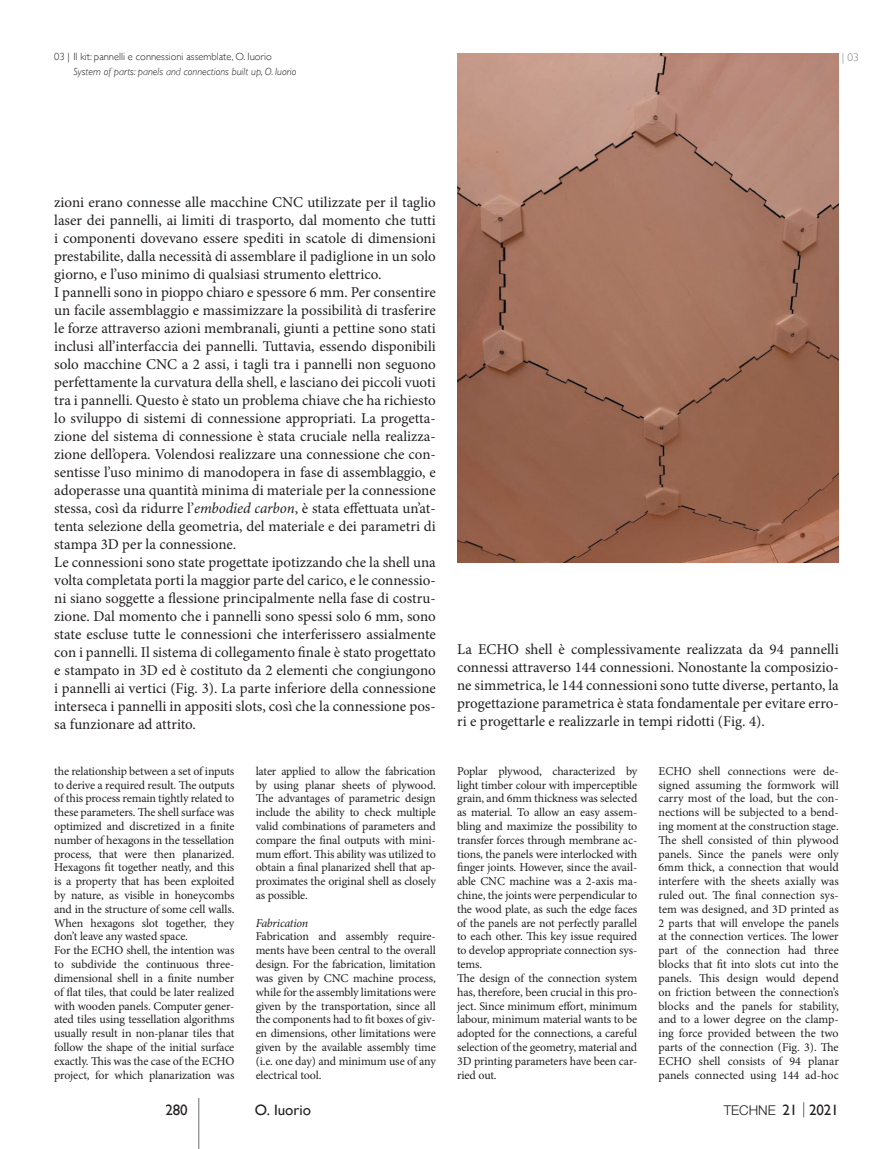
<style>
.page{position:relative;width:893px;height:1149px;background:#fff}
.page>*{position:absolute;margin:0;border:0;box-sizing:border-box;transform-origin:0 0}
.t1{font:15px/18px "Minion Pro";color:#231f20}
.t2{font:15px "Gill Sans";letter-spacing:-.005em;color:#231f20}
.t3{font:300 13.5px "Helvetica Neue LT Std";color:#231f20}
.t4{font:12px/13.8px "Minion Pro";letter-spacing:-.01em;color:#231f20;text-align:justify}
.t5{font:italic 12px "Minion Pro";letter-spacing:-.02em;color:#231f20}
.t6{font:300 11.25px "Gill Sans";color:#808285}
.t7{font:italic 300 10.5px "Gill Sans";color:#231f20}
.t8{font:300 10.5px "Gill Sans";color:#231f20}
.s1{font-style:italic}
.s2{font-family:"Gill Sans";font-weight:400;font-size:15px}
</style>
<div class="page">
<svg style="left:803px;top:1102px;width:1px;height:14px"></svg>
<hr style="left:198px;top:1097px;width:1px;height:51px;background:#6c6d70">
<img style="left:457px;top:53px;width:382px;height:509px">
<p class="t8" style="left:54px;top:49px;width:219px">03 | Il kit: pannelli e connessioni assemblate, O. Iuorio</p>
<p class="t7" style="left:73px;top:66px;width:225px">System of parts: panels and connections built up, O. Iuorio</p>
<p class="t6" style="left:842px;top:48px;width:18px">| 03</p>
<p class="t1" style="left:54px;top:193px;width:383px">zioni erano connesse alle macchine CNC utilizzate per il taglio laser dei pannelli, ai limiti di trasporto, dal momento che tutti i componenti dovevano essere spediti in scatole di dimensioni prestabilite, dalla necessità di assemblare il padiglione in un solo giorno, e l’uso minimo di qualsiasi strumento elettrico.<br>I pannelli sono in pioppo chiaro e spessore 6 mm. Per consentire un facile assemblaggio e massimizzare la possibilità di trasferire le forze attraverso azioni membranali, giunti a pettine sono stati inclusi all’interfaccia dei pannelli. Tuttavia, essendo disponibili solo macchine CNC a 2 assi, i tagli tra i pannelli non seguono perfettamente la curvatura della shell, e lasciano dei piccoli vuoti tra i pannelli. Questo è stato un problema chiave che ha richiesto lo sviluppo di sistemi di connessione appropriati. La progetta&shy;zione del sistema di connessione è stata cruciale nella realizza&shy;zione dell’opera. Volendosi realizzare una connessione che con&shy;sentisse l’uso minimo di manodopera in fase di assemblaggio, e adoperasse una quantità minima di materiale per la connessione stessa, così da ridurre l’<span class="s1">embodied carbon</span>, è stata effettuata un’at&shy;tenta selezione della geometria, del materiale e dei parametri di stampa 3D per la connessione.<br>Le connessioni sono state progettate ipotizzando che la shell una volta completata porti la maggior parte del carico, e le connessio&shy;ni siano soggette a flessione principalmente nella fase di costru&shy;zione. Dal momento che i pannelli sono spessi solo 6 mm, sono state escluse tutte le connessioni che interferissero assialmente con i pannelli. Il sistema di collegamento finale è stato progettato e stampato in 3D ed è costituto da 2 elementi che congiungono i pannelli ai vertici (Fig. 3). La parte inferiore della connessione interseca i pannelli in appositi slots, così che la connessione pos&shy;sa funzionare ad attrito.</p>
<p class="t4" style="left:54px;top:763px;width:182px;text-align:left">the relationship between a set of inputs to derive a required result. The outputs of this process remain tightly related to these parameters. The shell surface was optimized and discretized in a finite number of hexagons in the tessellation process, that were then planarized.<br>Hexagons fit together neatly, and this is a property that has been exploited by nature, as visible in honeycombs and in the structure of some cell walls.<br>When hexagons slot together, they don’t leave any wasted space.<br>For the ECHO shell, the intention was to subdivide the continuous three&shy;dimensional shell in a finite number of flat tiles, that could be later realized with wooden panels. Computer gener&shy;ated tiles using tessellation algorithms usually result in non-planar tiles that follow the shape of the initial surface exactly. This was the case of the ECHO project, for which planarization was</p>
<p class="t4" style="left:256px;top:763px;width:182px">later applied to allow the fabrication by using planar sheets of plywood.<br>The advantages of parametric design include the ability to check multiple valid combinations of parameters and compare the final outputs with mini&shy;mum effort. This ability was utilized to obtain a final planarized shell that ap&shy;proximates the original shell as closely as possible.</p>
<p class="t5" style="left:256px;top:914px;width:54px">Fabrication</p>
<p class="t4" style="left:256px;top:929px;width:182px">Fabrication and assembly require&shy;ments have been central to the overall design. For the fabrication, limitation was given by CNC machine process, while for the assembly limitations were given by the transportation, since all the components had to fit boxes of giv&shy;en dimensions, other limitations were given by the available assembly time (i.e. one day) and minimum use of any electrical tool.</p>
<p class="t1" style="left:457px;top:640px;width:383px;text-align:justify">La ECHO shell è complessivamente realizzata da 94 pannelli connessi attraverso 144 connessioni. Nonostante la composizio&shy;ne simmetrica, le 144 connessioni sono tutte diverse, pertanto, la progettazione parametrica è stata fondamentale per evitare erro&shy;ri e progettarle e realizzarle in tempi ridotti (Fig. 4).</p>
<p class="t4" style="left:457px;top:763px;width:182px;text-align:left">Poplar plywood, characterized by light timber colour with imperceptible grain, and 6mm thickness was selected as material. To allow an easy assem&shy;bling and maximize the possibility to transfer forces through membrane ac&shy;tions, the panels were interlocked with finger joints. However, since the avail&shy;able CNC machine was a 2-axis ma&shy;chine, the joints were perpendicular to the wood plate, as such the edge faces of the panels are not perfectly parallel to each other. This key issue required to develop appropriate connection sys&shy;tems.<br>The design of the connection system has, therefore, been crucial in this pro&shy;ject. Since minimum effort, minimum labour, minimum material wants to be adopted for the connections, a careful selection of the geometry, material and 3D printing parameters have been car&shy;ried out.</p>
<p class="t4" style="left:659px;top:763px;width:182px">ECHO shell connections were de&shy;signed assuming the formwork will carry most of the load, but the con&shy;nections will be subjected to a bend&shy;ing moment at the construction stage.<br>The shell consisted of thin plywood panels. Since the panels were only 6mm thick, a connection that would interfere with the sheets axially was ruled out. The final connection sys&shy;tem was designed, and 3D printed as 2 parts that will envelope the panels at the connection vertices. The lower part of the connection had three blocks that fit into slots cut into the panels. This design would depend on friction between the connection’s blocks and the panels for stability, and to a lower degree on the clamp&shy;ing force provided between the two parts of the connection (Fig. 3). The ECHO shell consists of 94 planar panels connected using 144 ad-hoc</p>
<p class="t2" style="left:166px;top:1100px;width:24px">280</p>
<p class="t2" style="left:255px;top:1100px;width:58px">O. Iuorio</p>
<p class="t3" style="left:724px;top:1101px;width:117px">TECHNE <span class="s2">21 2021</span></p>
</div>
